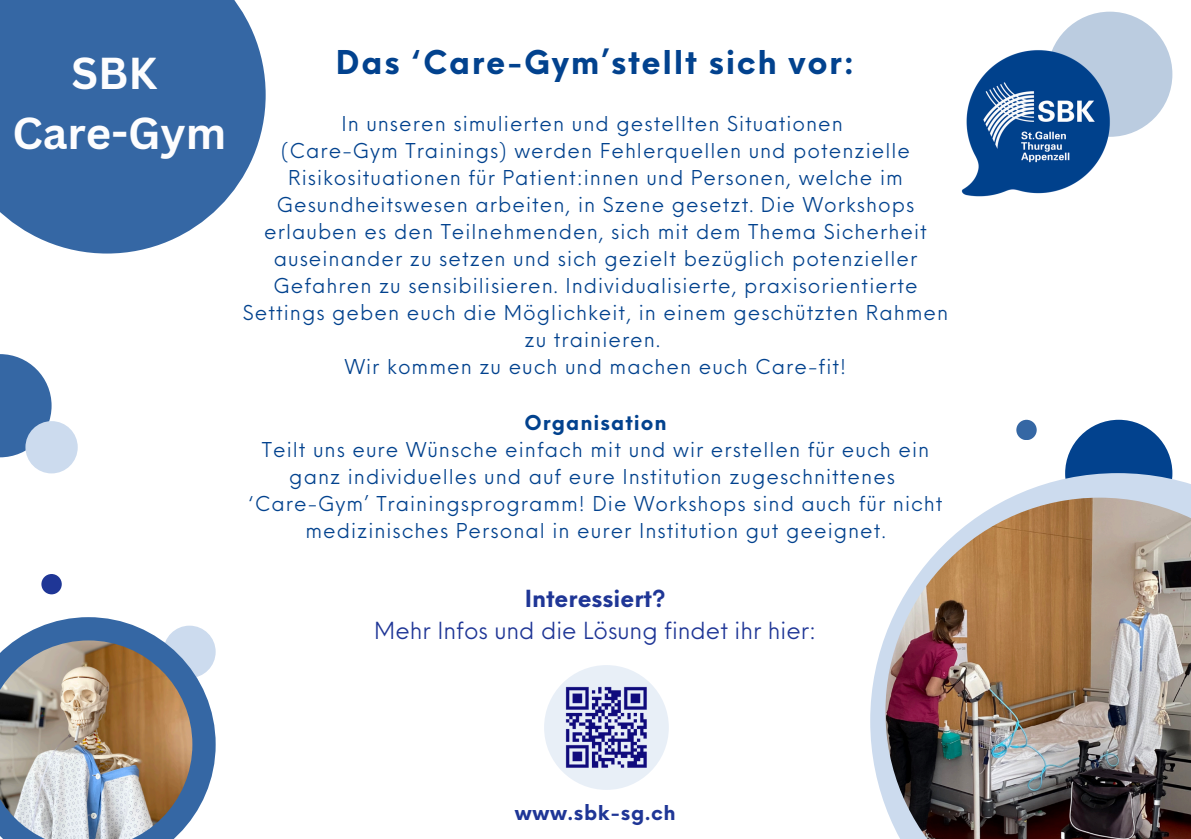
<style>
.page{position:relative;width:1191px;height:839px;background:#fff}
.page>*{position:absolute;margin:0;border:0;box-sizing:border-box;transform-origin:0 0}
.t1{font:700 43.4px/60px "Canva Sans";color:#fdfdfe;text-align:center}
.t2{font:700 32px "Neue Einstellung";letter-spacing:.05em;color:#02428e}
.t3{font:23px/31.6px "Neue Einstellung";color:#1f3696;text-align:center}
.t4{font:20px/27px "Neue Einstellung";letter-spacing:.05em;color:#02428e;text-align:center}
.t5{font:700 20px "Neue Einstellung";letter-spacing:.035em;color:#1f3696}
.t6{font:700 20px "Neue Einstellung";letter-spacing:.05em;color:#02428e}
.s1{font-weight:700}
</style>
<div class="page">
<svg style="left:0;top:0;width:266px;height:253px;background:#4b78ae"></svg>
<div style="left:0;top:354px;width:52px;height:103px;background:#3567a4"></div>
<svg style="left:16px;top:617px;width:200px;height:201px;fill:#3567a4"></svg>
<img style="left:0;top:640px;width:192px;height:198px">
<div style="left:1065px;top:420px;width:107px;height:107px;background:#02428e;border-radius:50%"></div>
<svg style="left:870px;top:473px;width:321px;height:332px"></svg>
<div style="left:25px;top:421px;width:53px;height:52px;background:#ccdbee;border-radius:50%"></div>
<div style="left:1047px;top:12px;width:125px;height:125px;background:#bbcce0;border-radius:50%"></div>
<div style="left:1016px;top:420px;width:21px;height:20px;background:#3567a4;border-radius:50%"></div>
<img style="left:961px;top:41px;width:157px;height:156px">
<div style="left:544px;top:665px;width:125px;height:124px;background:#e8eff7;border-radius:50%"></div>
<img style="left:565px;top:686px;width:82px;height:82px">
<img style="left:885px;top:497px;width:306px;height:341px">
<div style="left:41px;top:574px;width:21px;height:20px;background:#1f3696;border-radius:50%"></div>
<h4 class="t1" style="left:12px;top:42px;width:215px">SBK<br>Care-Gym</h4>
<p class="t2" style="left:336px;top:33px;width:520px">Das ‘Care-Gym’stellt sich vor:</p>
<p class="t4" style="left:341px;top:108px;width:503px">In unseren simulierten und gestellten Situationen</p>
<p class="t4" style="left:243px;top:135px;width:707px">(Care-Gym Trainings) werden Fehlerquellen und potenzielle Risikosituationen für Patient:innen und Personen, welche im Gesundheitswesen arbeiten, in Szene gesetzt. Die Workshops erlauben es den Teilnehmenden, sich mit dem Thema Sicherheit auseinander zu setzen und sich gezielt bezüglich potenzieller Gefahren zu sensibilisieren. Individualisierte, praxisorientierte Settings geben euch die Möglichkeit, in einem geschützten Rahmen zu trainieren.</p>
<p class="t4" style="left:345px;top:351px;width:503px">Wir kommen zu euch und machen euch Care-fit!</p>
<p class="t6" style="left:524px;top:404px;width:144px">Organisation</p>
<p class="t4" style="left:262px;top:434px;width:669px">Teilt uns eure Wünsche einfach mit und wir erstellen für euch ein ganz individuelles und auf eure Institution zugeschnittenes</p>
<p class="t4" style="left:249px;top:488px;width:696px">‘Care-Gym’ Trainingsprogramm! Die Workshops sind auch für nicht medizinisches Personal in eurer Institution gut geeignet.</p>
<p class="t3" style="left:374px;top:581px;width:443px"><span class="s1">Interessiert?<br></span>Mehr Infos und die Lösung findet ihr hier:</p>
<p class="t5" style="left:515px;top:794px;width:163px">www.sbk-sg.ch</p>
</div>
